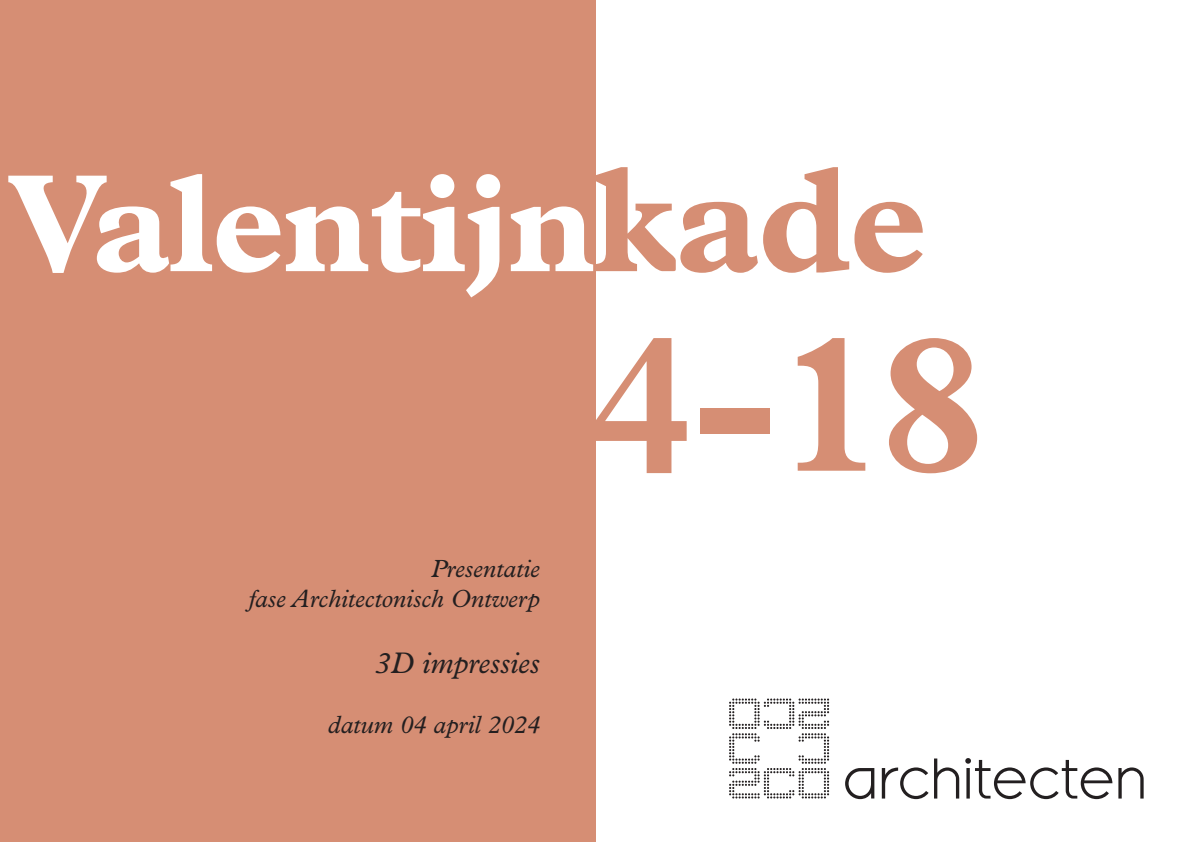
<style>
.page{position:relative;width:1191px;height:842px;background:#fff}
.page>*{position:absolute;margin:0;border:0;box-sizing:border-box;transform-origin:0 0}
.t1{font:700 200px "Plantin Std";color:#d68e74}
.t2{font:700 140px "Plantin Std";letter-spacing:-.01em;color:#fff}
.t3{font:italic 30px "Plantin Std";color:#231f20}
.t4{font:italic 25px "Plantin Std";color:#231f20}
.s1{font-size:150px;color:#d68e74}
</style>
<div class="page">
<div style="left:0;top:0;width:595px;height:842px;background:#d68e74"></div>
<svg style="left:729px;top:698px;width:100px;height:100px"></svg>
<svg style="left:845px;top:758px;width:298px;height:41px"></svg>
<p class="t2" style="left:6px;top:140px;width:922px">Valentijn<span class="s1">kade</span></p>
<p class="t4" style="left:431px;top:554px;width:110px">Presentatie</p>
<p class="t4" style="left:248px;top:584px;width:293px">fase Architectonisch Ontwerp</p>
<p class="t3" style="left:375px;top:645px;width:166px">3D impressies</p>
<p class="t4" style="left:328px;top:710px;width:213px">datum 04 april 2024</p>
<p class="t1" style="left:587px;top:284px;width:400px">4-18</p>
</div>
